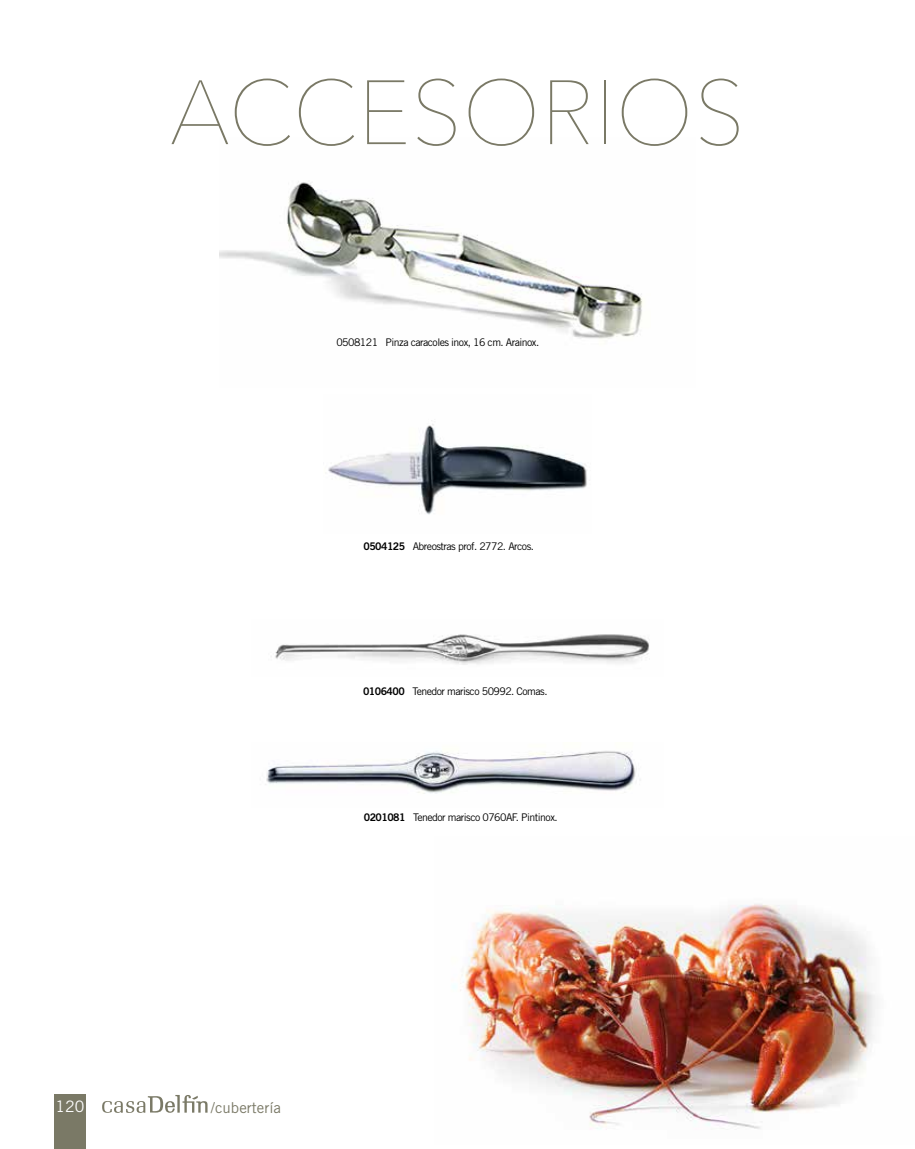
<style>
.page{position:relative;width:915px;height:1149px;background:#fff}
.page>*{position:absolute;margin:0;border:0;box-sizing:border-box;transform-origin:0 0}
.t1{font:200 90px "Avenir Next";color:#7a7966}
.t2{font:15.75px "Trade Gothic";color:#fff}
.t3{font:15px "Trade Gothic";color:#7a7966}
.t4{font:10.5px "Trade Gothic LT Std";letter-spacing:-.05em;color:#000}
.s1{font-family:"Trade Gothic Bold Two"}
</style>
<div class="page">
<div style="left:54px;top:1094px;width:32px;height:54px;background:#7a7966"></div>
<svg style="left:102px;top:1095px;width:105px;height:17px"></svg>
<img style="left:219px;top:181px;width:424px;height:158px">
<img style="left:453px;top:904px;width:423px;height:226px">
<img style="left:328px;top:420px;width:259px;height:95px">
<img style="left:275px;top:634px;width:374px;height:31px">
<img style="left:265px;top:751px;width:372px;height:43px">
<h1 class="t1" style="left:170px;top:37px;width:576px">ACCESORIOS</h1>
<p class="t4" style="left:336px;top:335px;width:204px">0508121 Pinza caracoles inox, 16 cm. Arainox.</p>
<p class="t4" style="left:363px;top:539px;width:172px"><span class="s1">0504125</span> Abreostras prof. 2772. Arcos.</p>
<p class="t4" style="left:363px;top:684px;width:186px"><span class="s1">0106400</span> Tenedor marisco 50992. Comas.</p>
<p class="t4" style="left:363px;top:810px;width:195px"><span class="s1">0201081</span> Tenedor marisco 0760AF. Pintinox.</p>
<h2 class="t2" style="left:56px;top:1096px;width:30px">120</h2>
<h3 class="t3" style="left:211px;top:1098px;width:72px">/cubertería</h3>
</div>
